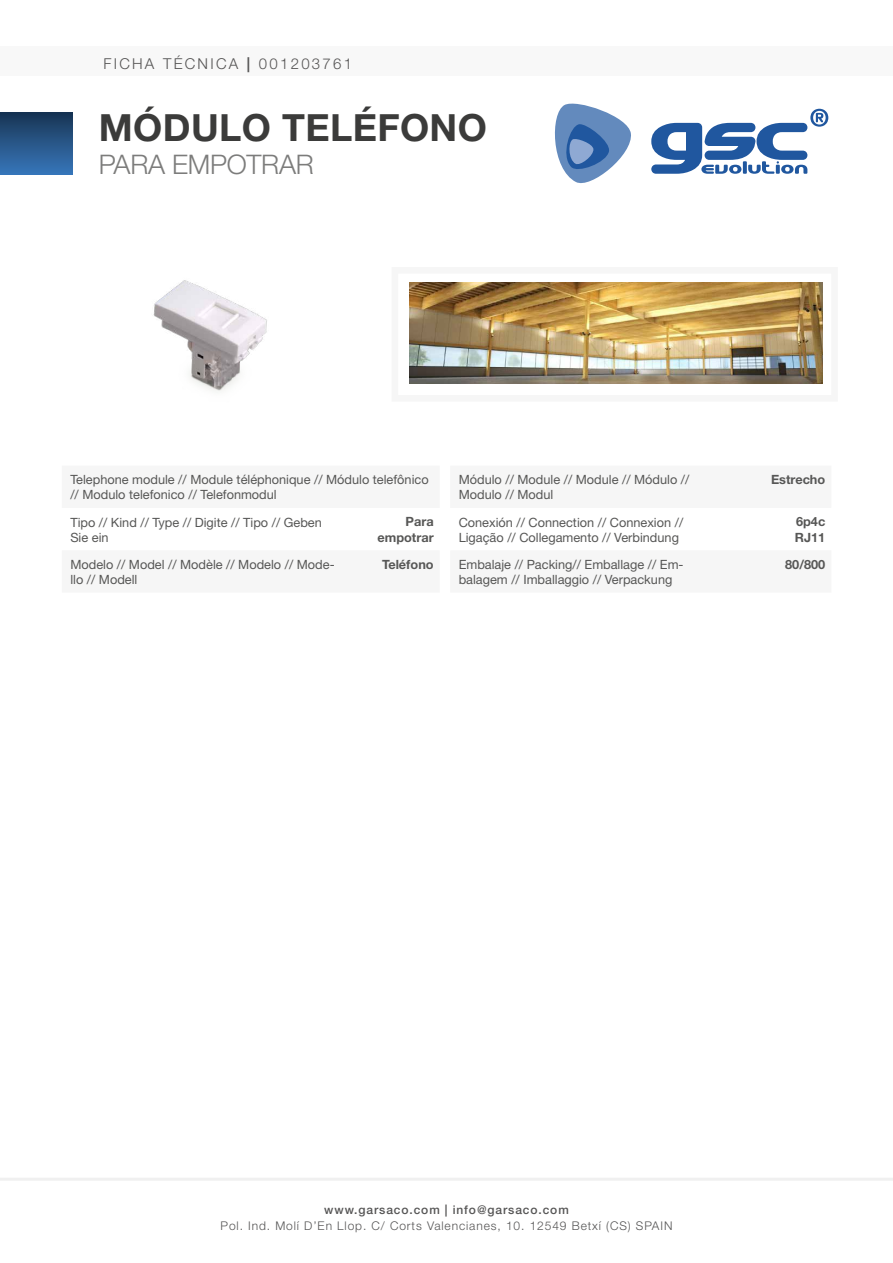
<style>
.page{position:relative;width:893px;height:1263px;background:#fff}
.page>*{position:absolute;margin:0;border:0;box-sizing:border-box;transform-origin:0 0}
.t1{font:700 37.5px "Helvetica Neue";letter-spacing:.01em;color:#3b3b3a}
.t2{font:300 27px "Helvetica Neue";letter-spacing:-.01em;color:#7c7c7b}
.t3{font:300 15px "Helvetica Neue";letter-spacing:.15em;color:#565555}
.t4{font:12.75px/15.3px "Helvetica Neue";color:#575756}
.t5{font:700 12.75px/15.3px "Helvetica Neue";color:#575756}
.t6{font:300 12px "Helvetica Neue";letter-spacing:.075em;color:#565555}
.t7{font:500 12px "Helvetica Neue";letter-spacing:.075em;color:#565555}
.s1{font-weight:700}
</style>
<div class="page">
<svg style="left:651px;top:109px;width:177px;height:65px"></svg>
<svg style="left:554px;top:103px;width:77px;height:81px"></svg>
<hr style="left:0;top:1178px;width:893px;height:3px;background:#f0f0f0">
<div style="left:0;top:47px;width:893px;height:29px;background:#f8f8f8"></div>
<div style="left:0;top:113px;width:73px;height:62px;background:linear-gradient(to bottom,#183555,#3776ba)"></div>
<img style="left:409px;top:282px;width:413px;height:102px">
<img style="left:153px;top:280px;width:114px;height:111px">
<p class="t3" style="left:103px;top:54px;width:250px">FICHA TÉCNICA <span class="s1">|</span> 001203761</p>
<h1 class="t1" style="left:99px;top:104px;width:389px">MÓDULO TELÉFONO</h1>
<h2 class="t2" style="left:99px;top:148px;width:216px">PARA EMPOTRAR</h2>
<p class="t4" style="left:70px;top:472px;width:360px">Telephone module // Module téléphonique // Módulo telefônico // Modulo telefonico // Telefonmodul</p>
<p class="t4" style="left:70px;top:514px;width:253px">Tipo // Kind // Type // Digite // Tipo // Geben<br>Sie ein</p>
<p class="t5" style="left:377px;top:514px;width:58px;text-align:right">Para empotrar</p>
<p class="t4" style="left:70px;top:556px;width:266px">Modelo // Model // Modèle // Modelo // Mode&shy;llo // Modell</p>
<p class="t5" style="left:382px;top:556px;width:53px">Teléfono</p>
<p class="t4" style="left:459px;top:472px;width:232px">Módulo // Module // Module // Módulo //<br>Modulo // Modul</p>
<p class="t5" style="left:771px;top:472px;width:56px">Estrecho</p>
<p class="t4" style="left:459px;top:514px;width:226px">Conexión // Connection // Connexion //<br>Ligação // Collegamento // Verbindung</p>
<p class="t5" style="left:795px;top:514px;width:32px">6p4c<br>RJ11</p>
<p class="t4" style="left:459px;top:556px;width:226px">Embalaje // Packing// Emballage // Em&shy;balagem // Imballaggio // Verpackung</p>
<p class="t5" style="left:785px;top:556px;width:42px">80/800</p>
<p class="t7" style="left:324px;top:1202px;width:246px">www.garsaco.com | info@garsaco.com</p>
<p class="t6" style="left:221px;top:1219px;width:453px">Pol. Ind. Molí D’En Llop. C/ Corts Valencianes, 10. 12549 Betxí (CS) SPAIN</p>
</div>
